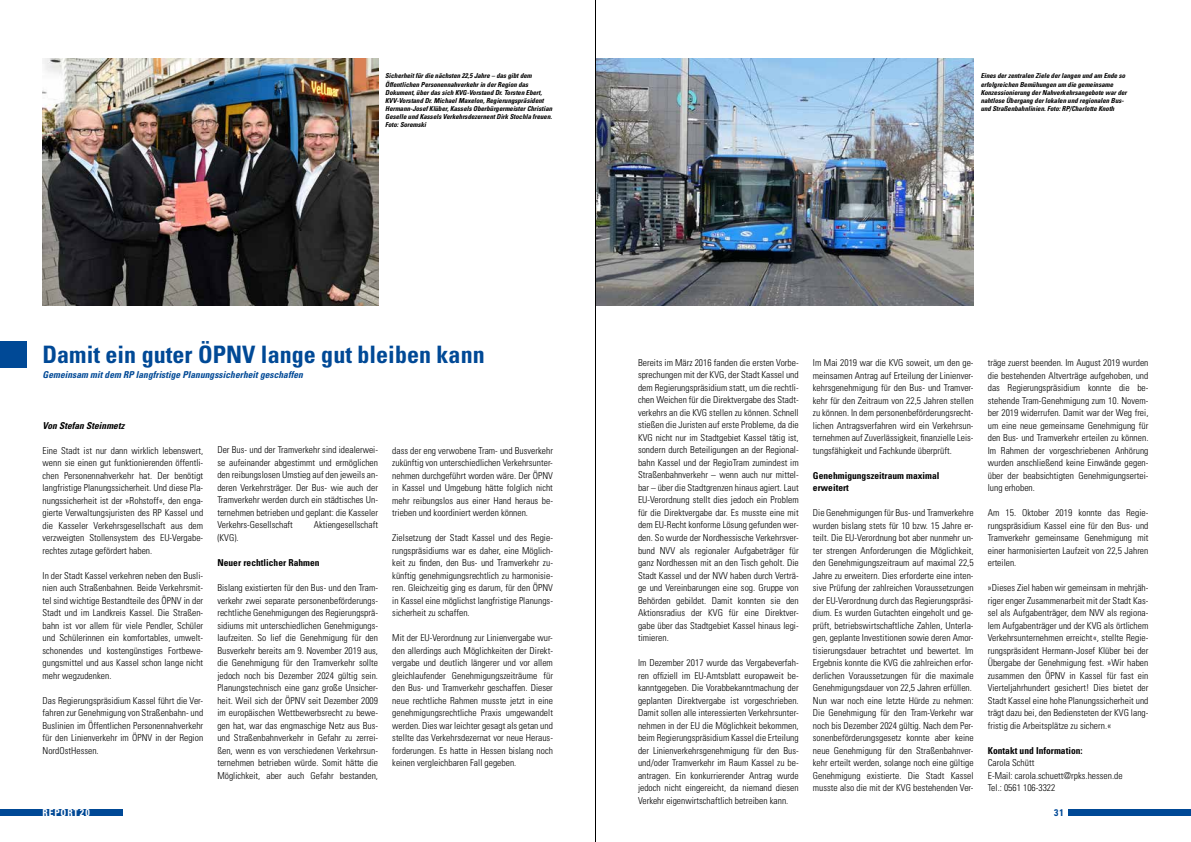
<style>
.page{position:relative;width:1191px;height:842px;background:#fff}
.page>*{position:absolute;margin:0;border:0;box-sizing:border-box;transform-origin:0 0}
.t1{font:700 condensed 24px "Univers";color:#004996}
.t2{font:700 condensed 9.6px "Univers";letter-spacing:.1em;color:#fff}
.t3{font:700 condensed 9.6px "Univers";color:#004996}
.t4{font:300 condensed 9.5px/12.5px "Univers";color:#000;text-align:justify}
.t5{font:700 condensed 9.5px/12.5px "Univers";color:#000}
.t6{font:italic 700 condensed 9.5px "Univers";color:#004996}
.t7{font:italic 700 condensed 9.5px "Univers";color:#000}
.t8{font:italic 700 condensed 6.8px/8.2px "Univers";color:#000}
.s1{font-size:9.9px}
</style>
<div class="page">
<div style="left:1068px;top:809px;width:123px;height:7px;background:#004996"></div>
<div style="left:0;top:809px;width:123px;height:7px;background:#004996"></div>
<div style="left:0;top:341px;width:27px;height:27px;background:#004996"></div>
<img style="left:43px;top:58px;width:335px;height:248px">
<img style="left:596px;top:58px;width:377px;height:248px">
<hr style="left:595px;top:0;width:1px;height:842px;background:#000">
<p class="t8" style="left:385px;top:72px;width:168px">Sicherheit für die nächsten 22,5 Jahre – das gibt dem Öffentlichen Personennahverkehr in der Region das Dokument, über das sich KVG-Vorstand Dr. Torsten Ebert, KVV-Vorstand Dr. Michael Maxelon, Regierungspräsident Hermann-Josef Klüber, Kassels Oberbürgermeister Christian Geselle und Kassels Verkehrsdezernent Dirk Stochla freuen.<br>Foto: Soremski</p>
<p class="t8" style="left:980px;top:72px;width:148px">Eines der zentralen Ziele der langen und am Ende so erfolgreichen Bemühungen um die gemeinsame Konzessionierung der Nahverkehrsangebote war der nahtlose Übergang der lokalen und regionalen Bus&shy;und Straßenbahnlinien. Foto: RP/Charlotte Knoth</p>
<h1 class="t1" style="left:43px;top:340px;width:444px">Damit ein guter ÖPNV lange gut bleiben kann</h1>
<p class="t6" style="left:43px;top:369px;width:262px">Gemeinsam mit dem RP langfristige Planungssicherheit geschaffen</p>
<p class="t7" style="left:43px;top:419px;width:83px">Von Stefan Steinmetz</p>
<p class="t4" style="left:43px;top:444px;width:162px">Eine Stadt ist nur dann wirklich lebenswert, wenn sie einen gut funktionierenden öffentli&shy;chen Personennahverkehr hat. Der benötigt langfristige Planungssicherheit. Und diese Pla&shy;nungssicherheit ist der »Rohstoff«, den enga&shy;gierte Verwaltungsjuristen des RP Kassel und die Kasseler Verkehrsgesellschaft aus dem verzweigten Stollensystem des EU-Vergabe&shy;rechtes zutage gefördert haben.</p>
<p class="t4" style="left:43px;top:569px;width:162px">In der Stadt Kassel verkehren neben den Busli&shy;nien auch Straßenbahnen. Beide Verkehrsmit&shy;tel sind wichtige Bestandteile des ÖPNV in der Stadt und im Landkreis Kassel. Die Straßen&shy;bahn ist vor allem für viele Pendler, Schüler und Schülerinnen ein komfortables, umwelt&shy;schonendes und kostengünstiges Fortbewe&shy;gungsmittel und aus Kassel schon lange nicht mehr wegzudenken.</p>
<p class="t4" style="left:43px;top:694px;width:162px">Das Regierungspräsidium Kassel führt die Ver&shy;fahren zur Genehmigung von Straßenbahn- und Buslinien im Öffentlichen Personennahverkehr für den Linienverkehr im ÖPNV in der Region NordOstHessen.</p>
<p class="t4" style="left:217px;top:444px;width:162px">Der Bus- und der Tramverkehr sind idealerwei&shy;se aufeinander abgestimmt und ermöglichen den reibungslosen Umstieg auf den jeweils an&shy;deren Verkehrsträger. Der Bus- wie auch der Tramverkehr werden durch ein städtisches Un&shy;ternehmen betrieben und geplant: die Kasseler Verkehrs-Gesellschaft</p>
<p class="t4" style="left:314px;top:519px;width:66px">Aktiengesellschaft</p>
<p class="t4" style="left:217px;top:531px;width:23px">(KVG).</p>
<p class="t5" style="left:217px;top:556px;width:104px">Neuer rechtlicher Rahmen</p>
<p class="t4" style="left:217px;top:581px;width:162px">Bislang existierten für den Bus- und den Tram&shy;verkehr zwei separate personenbeförderungs&shy;rechtliche Genehmigungen des Regierungsprä&shy;sidiums mit unterschiedlichen Genehmigungs&shy;laufzeiten. So lief die Genehmigung für den Busverkehr bereits am 9. November 2019 aus, die Genehmigung für den Tramverkehr sollte jedoch noch bis Dezember 2024 gültig sein.<br>Planungstechnisch eine ganz große Unsicher&shy;heit. Weil sich der ÖPNV seit Dezember 2009 im europäischen Wettbewerbsrecht zu bewe&shy;gen hat, war das engmaschige Netz aus Bus&shy;und Straßenbahnverkehr in Gefahr zu zerrei&shy;ßen, wenn es von verschiedenen Verkehrsun&shy;ternehmen betrieben würde. Somit hätte die Möglichkeit, aber auch Gefahr bestanden,</p>
<p class="t4" style="left:392px;top:444px;width:162px">dass der eng verwobene Tram- und Busverkehr zukünftig von unterschiedlichen Verkehrsunter&shy;nehmen durchgeführt worden wäre. Der ÖPNV in Kassel und Umgebung hätte folglich nicht mehr reibungslos aus einer Hand heraus be&shy;trieben und koordiniert werden können.</p>
<p class="t4" style="left:392px;top:531px;width:162px">Zielsetzung der Stadt Kassel und des Regie&shy;rungspräsidiums war es daher, eine Möglich&shy;keit zu finden, den Bus- und Tramverkehr zu&shy;künftig genehmigungsrechtlich zu harmonisie&shy;ren. Gleichzeitig ging es darum, für den ÖPNV in Kassel eine möglichst langfristige Planungs&shy;sicherheit zu schaffen.</p>
<p class="t4" style="left:392px;top:631px;width:162px">Mit der EU-Verordnung zur Linienvergabe wur&shy;den allerdings auch Möglichkeiten der Direkt&shy;vergabe und deutlich längerer und vor allem gleichlaufender Genehmigungszeiträume für den Bus- und Tramverkehr geschaffen. Dieser neue rechtliche Rahmen musste jetzt in eine genehmigungsrechtliche Praxis umgewandelt werden. Dies war leichter gesagt als getan und stellte das Verkehrsdezernat vor neue Heraus&shy;forderungen. Es hatte in Hessen bislang noch keinen vergleichbaren Fall gegeben.</p>
<p class="t4" style="left:638px;top:356px;width:162px">Bereits im März 2016 fanden die ersten Vorbe&shy;sprechungen mit der KVG, der Stadt Kassel und dem Regierungspräsidium statt, um die rechtli&shy;chen Weichen für die Direktvergabe des Stadt&shy;verkehrs an die KVG stellen zu können. Schnell stießen die Juristen auf erste Probleme, da die KVG nicht nur im Stadtgebiet Kassel tätig ist, sondern durch Beteiligungen an der Regional&shy;bahn Kassel und der RegioTram zumindest im Straßenbahnverkehr – wenn auch nur mittel&shy;bar – über die Stadtgrenzen hinaus agiert. Laut EU-Verordnung stellt dies jedoch ein Problem für die Direktvergabe dar. Es musste eine mit dem EU-Recht konforme Lösung gefunden wer&shy;den. So wurde der Nordhessische Verkehrsver&shy;bund NVV als regionaler Aufgabeträger für ganz Nordhessen mit an den Tisch geholt. Die Stadt Kassel und der NVV haben durch Verträ&shy;ge und Vereinbarungen eine sog. Gruppe von Behörden gebildet. Damit konnten sie den Aktionsradius der KVG für eine Direktver&shy;gabe über das Stadtgebiet Kassel hinaus legi&shy;timieren.</p>
<p class="t4" style="left:638px;top:656px;width:162px">Im Dezember 2017 wurde das Vergabeverfah&shy;ren offiziell im EU-Amtsblatt europaweit be&shy;kanntgegeben. Die Vorabbekanntmachung der geplanten Direktvergabe ist vorgeschrieben.<br>Damit sollen alle interessierten Verkehrsunter&shy;nehmen in der EU die Möglichkeit bekommen, beim Regierungspräsidium Kassel die Erteilung der Linienverkehrsgenehmigung für den Bus&shy;und/oder Tramverkehr im Raum Kassel zu be&shy;antragen. Ein konkurrierender Antrag wurde jedoch nicht eingereicht, da niemand diesen Verkehr eigenwirtschaftlich betreiben kann.</p>
<p class="t4" style="left:813px;top:356px;width:162px">Im Mai 2019 war die KVG soweit, um den ge&shy;meinsamen Antrag auf Erteilung der Linienver&shy;kehrsgenehmigung für den Bus- und Tramver&shy;kehr für den Zeitraum von 22,5 Jahren stellen zu können. In dem personenbeförderungsrecht&shy;lichen Antragsverfahren wird ein Verkehrsun&shy;ternehmen auf Zuverlässigkeit, finanzielle Leis&shy;tungsfähigkeit und Fachkunde überprüft.</p>
<p class="t5" style="left:813px;top:469px;width:128px">Genehmigungszeitraum maximal erweitert</p>
<p class="t4" style="left:813px;top:506px;width:162px;text-align:left">Die Genehmigungen für Bus- und Tramverkehre wurden bislang stets für 10 bzw. 15 Jahre er&shy;teilt. Die EU-Verordnung bot aber nunmehr un&shy;ter strengen Anforderungen die Möglichkeit, den Genehmigungszeitraum auf maximal 22,5<br>Jahre zu erweitern. Dies erforderte eine inten&shy;sive Prüfung der zahlreichen Voraussetzungen der EU-Verordnung durch das Regierungspräsi&shy;dium. Es wurden Gutachten eingeholt und ge&shy;prüft, betriebswirtschaftliche Zahlen, Unterla&shy;gen, geplante Investitionen sowie deren Amor&shy;tisierungsdauer betrachtet und bewertet. Im Ergebnis konnte die KVG die zahlreichen erfor&shy;derlichen Voraussetzungen für die maximale Genehmigungsdauer von 22,5 Jahren erfüllen.<br>Nun war noch eine letzte Hürde zu nehmen:<br>Die Genehmigung für den Tram-Verkehr war noch bis Dezember 2024 gültig. Nach dem Per&shy;sonenbeförderungsgesetz konnte aber keine neue Genehmigung für den Straßenbahnver&shy;kehr erteilt werden, solange noch eine gültige Genehmigung existierte. Die Stadt Kassel musste also die mit der KVG bestehenden Ver-</p>
<p class="t4" style="left:987px;top:356px;width:162px">träge zuerst beenden. Im August 2019 wurden die bestehenden Altverträge aufgehoben, und das Regierungspräsidium konnte die be&shy;stehende Tram-Genehmigung zum 10. Novem&shy;ber 2019 widerrufen. Damit war der Weg frei, um eine neue gemeinsame Genehmigung für den Bus- und Tramverkehr erteilen zu können.<br>Im Rahmen der vorgeschriebenen Anhörung wurden anschließend keine Einwände gegen&shy;über der beabsichtigten Genehmigungsertei&shy;lung erhoben.</p>
<p class="t4" style="left:987px;top:506px;width:162px">Am 15. Oktober 2019 konnte das Regie&shy;rungspräsidium Kassel eine für den Bus- und Tramverkehr gemeinsame Genehmigung mit einer harmonisierten Laufzeit von 22,5 Jahren erteilen.</p>
<p class="t4" style="left:987px;top:581px;width:162px">»Dieses Ziel haben wir gemeinsam in mehrjäh&shy;riger enger Zusammenarbeit mit der Stadt Kas&shy;sel als Aufgabenträger, dem NVV als regiona&shy;lem Aufgabenträger und der KVG als örtlichem Verkehrsunternehmen erreicht«, stellte Regie&shy;rungspräsident Hermann-Josef Klüber bei der Übergabe der Genehmigung fest. »Wir haben zusammen den ÖPNV in Kassel für fast ein Vierteljahrhundert gesichert! Dies bietet der Stadt Kassel eine hohe Planungssicherheit und trägt dazu bei, den Bediensteten der KVG lang&shy;fristig die Arbeitsplätze zu sichern.«</p>
<p class="t5" style="left:987px;top:744px;width:96px">Kontakt und Information:</p>
<p class="t4" style="left:987px;top:757px;width:136px;text-align:left">Carola Schütt<br>E-Mail: carola.schuett@rpks.hessen.de<br>Tel.: 0561 106-3322</p>
<p class="t2" style="left:43px;top:807px;width:49px">REPORT<span class="s1">20</span></p>
<p class="t3" style="left:1054px;top:807px;width:11px">31</p>
</div>
